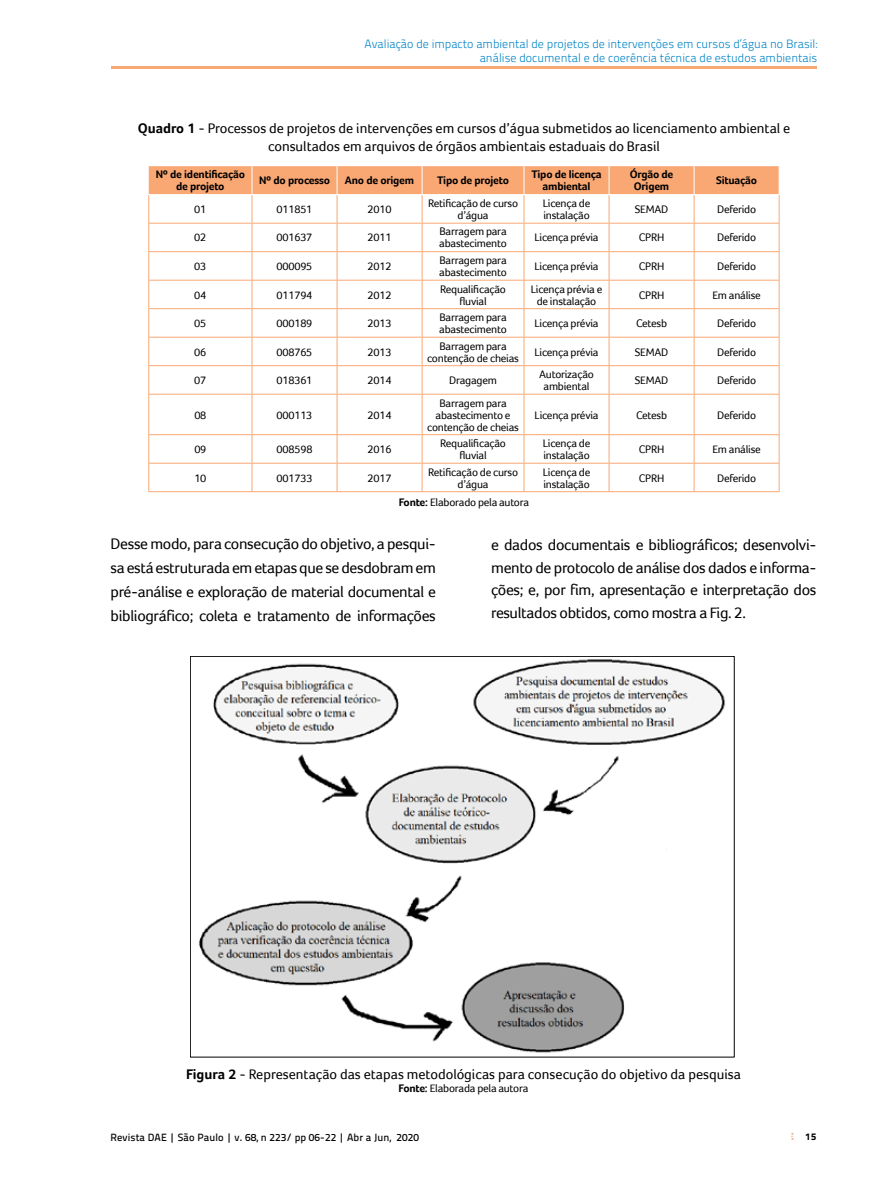
<style>
.page{position:relative;width:893px;height:1191px;background:#fff}
.page>*{position:absolute;margin:0;border:0;box-sizing:border-box;transform-origin:0 0}
.t1{font:15.75px/23.9px "Foco";letter-spacing:-.02em;color:#000;text-align:justify}
.t2{font:14.25px/17.1px "Foco";color:#000;text-align:center}
.t3{font:300 12px/14.4px "Titillium Text 22 L";color:#0083c6;text-align:right}
.t4{font:11.25px/12px "Foco";letter-spacing:-.02em;color:#000;text-align:center}
.t5{font:700 11.25px/12px "Foco";letter-spacing:-.02em;color:#000;text-align:center}
.t6{font:500 10.5px "Titillium Text 22 L";letter-spacing:.01em;color:#000}
.t7{font:800 9.75px "Titillium Text 22 L";color:#000}
.s1{font-weight:700}
</style>
<div class="page">
<svg style="left:791px;top:1133px;width:2px;height:6px"></svg>
<svg style="left:149px;top:395px;width:630px;height:96px"></svg>
<hr style="left:148px;top:394px;width:1px;height:40px;background:#f9a773">
<hr style="left:252px;top:394px;width:1px;height:40px;background:#f9a773">
<hr style="left:337px;top:394px;width:1px;height:40px;background:#f9a773">
<hr style="left:422px;top:394px;width:1px;height:40px;background:#f9a773">
<hr style="left:524px;top:394px;width:1px;height:40px;background:#f9a773">
<hr style="left:609px;top:394px;width:1px;height:40px;background:#f9a773">
<hr style="left:694px;top:394px;width:1px;height:40px;background:#f9a773">
<hr style="left:779px;top:394px;width:1px;height:40px;background:#f9a773">
<svg style="left:148px;top:435px;width:1px;height:56px"></svg>
<svg style="left:252px;top:435px;width:1px;height:56px"></svg>
<svg style="left:337px;top:435px;width:1px;height:56px"></svg>
<svg style="left:422px;top:435px;width:1px;height:56px"></svg>
<svg style="left:524px;top:435px;width:1px;height:56px"></svg>
<svg style="left:609px;top:435px;width:1px;height:56px"></svg>
<svg style="left:694px;top:435px;width:1px;height:56px"></svg>
<svg style="left:779px;top:435px;width:1px;height:56px"></svg>
<hr style="left:148px;top:394px;width:104px;height:1px;background:#f9a773">
<hr style="left:252px;top:394px;width:85px;height:1px;background:#f9a773">
<hr style="left:337px;top:394px;width:85px;height:1px;background:#f9a773">
<hr style="left:422px;top:394px;width:102px;height:1px;background:#f9a773">
<hr style="left:524px;top:394px;width:85px;height:1px;background:#f9a773">
<hr style="left:609px;top:394px;width:85px;height:1px;background:#f9a773">
<hr style="left:694px;top:394px;width:85px;height:1px;background:#f9a773">
<hr style="left:148px;top:434px;width:104px;height:1px;background:#f9a773">
<hr style="left:252px;top:434px;width:85px;height:1px;background:#f9a773">
<hr style="left:337px;top:434px;width:85px;height:1px;background:#f9a773">
<hr style="left:422px;top:434px;width:102px;height:1px;background:#f9a773">
<hr style="left:524px;top:434px;width:85px;height:1px;background:#f9a773">
<hr style="left:609px;top:434px;width:85px;height:1px;background:#f9a773">
<hr style="left:694px;top:434px;width:85px;height:1px;background:#f9a773">
<hr style="left:148px;top:463px;width:104px;height:1px;background:#f9a773">
<hr style="left:252px;top:463px;width:85px;height:1px;background:#f9a773">
<hr style="left:337px;top:463px;width:85px;height:1px;background:#f9a773">
<hr style="left:422px;top:463px;width:102px;height:1px;background:#f9a773">
<hr style="left:524px;top:463px;width:85px;height:1px;background:#f9a773">
<hr style="left:609px;top:463px;width:85px;height:1px;background:#f9a773">
<hr style="left:694px;top:463px;width:85px;height:1px;background:#f9a773">
<hr style="left:148px;top:491px;width:104px;height:1px;background:#f9a773">
<hr style="left:252px;top:491px;width:85px;height:1px;background:#f9a773">
<hr style="left:337px;top:491px;width:85px;height:1px;background:#f9a773">
<hr style="left:422px;top:491px;width:102px;height:1px;background:#f9a773">
<hr style="left:524px;top:491px;width:85px;height:1px;background:#f9a773">
<hr style="left:609px;top:491px;width:85px;height:1px;background:#f9a773">
<hr style="left:694px;top:491px;width:85px;height:1px;background:#f9a773">
<svg style="left:148px;top:166px;width:632px;height:228px"></svg>
<hr style="left:148px;top:194px;width:104px;height:1px;background:#fff">
<hr style="left:252px;top:194px;width:85px;height:1px;background:#fff">
<hr style="left:337px;top:194px;width:85px;height:1px;background:#fff">
<hr style="left:422px;top:194px;width:102px;height:1px;background:#fff">
<hr style="left:524px;top:194px;width:85px;height:1px;background:#fff">
<hr style="left:609px;top:194px;width:85px;height:1px;background:#fff">
<hr style="left:694px;top:194px;width:85px;height:1px;background:#fff">
<img style="left:198px;top:659px;width:527px;height:394px">
<hr style="left:111px;top:66px;width:705px;height:3px;background:#f9a773">
<p class="t3" style="left:365px;top:36px;width:454px">Avaliação de impacto ambiental de projetos de intervenções em cursos d’água no Brasil: análise documental e de coerência técnica de estudos ambientais</p>
<p class="t2" style="left:138px;top:120px;width:654px"><span class="s1">Quadro 1</span> - Processos de projetos de intervenções em cursos d’água submetidos ao licenciamento ambiental e consultados em arquivos de órgãos ambientais estaduais do Brasil</p>
<p class="t5" style="left:156px;top:168px;width:91px">Nº de identificação de projeto</p>
<p class="t5" style="left:259px;top:174px;width:73px">Nº do processo</p>
<p class="t5" style="left:345px;top:174px;width:71px">Ano de origem</p>
<p class="t5" style="left:437px;top:174px;width:73px">Tipo de projeto</p>
<p class="t5" style="left:531px;top:168px;width:72px">Tipo de licença ambiental</p>
<p class="t5" style="left:630px;top:168px;width:45px">Órgão de<br>Origem</p>
<p class="t5" style="left:716px;top:174px;width:42px">Situação</p>
<p class="t4" style="left:194px;top:203px;width:14px">01</p>
<p class="t4" style="left:277px;top:203px;width:37px">011851</p>
<p class="t4" style="left:368px;top:203px;width:26px">2010</p>
<p class="t4" style="left:428px;top:197px;width:92px">Retificação de curso d’água</p>
<p class="t4" style="left:543px;top:197px;width:49px;text-align:left">Licença de instalação</p>
<p class="t4" style="left:635px;top:203px;width:35px">SEMAD</p>
<p class="t4" style="left:717px;top:203px;width:41px">Deferido</p>
<p class="t4" style="left:194px;top:232px;width:14px">02</p>
<p class="t4" style="left:277px;top:232px;width:37px">001637</p>
<p class="t4" style="left:368px;top:232px;width:26px">2011</p>
<p class="t4" style="left:439px;top:226px;width:69px;text-align:left">Barragem para abastecimento</p>
<p class="t4" style="left:534px;top:232px;width:66px">Licença prévia</p>
<p class="t4" style="left:639px;top:232px;width:27px">CPRH</p>
<p class="t4" style="left:717px;top:232px;width:41px">Deferido</p>
<p class="t4" style="left:194px;top:260px;width:14px">03</p>
<p class="t4" style="left:277px;top:260px;width:37px">000095</p>
<p class="t4" style="left:368px;top:260px;width:26px">2012</p>
<p class="t4" style="left:439px;top:254px;width:69px;text-align:left">Barragem para abastecimento</p>
<p class="t4" style="left:534px;top:260px;width:66px">Licença prévia</p>
<p class="t4" style="left:639px;top:260px;width:27px">CPRH</p>
<p class="t4" style="left:717px;top:260px;width:41px">Deferido</p>
<p class="t4" style="left:194px;top:289px;width:14px">04</p>
<p class="t4" style="left:277px;top:289px;width:37px">011794</p>
<p class="t4" style="left:368px;top:289px;width:26px">2012</p>
<p class="t4" style="left:440px;top:283px;width:67px">Requalificação fluvial</p>
<p class="t4" style="left:531px;top:283px;width:73px">Licença prévia e de instalação</p>
<p class="t4" style="left:639px;top:289px;width:27px">CPRH</p>
<p class="t4" style="left:712px;top:289px;width:50px">Em análise</p>
<p class="t4" style="left:194px;top:317px;width:14px">05</p>
<p class="t4" style="left:277px;top:317px;width:37px">000189</p>
<p class="t4" style="left:368px;top:317px;width:26px">2013</p>
<p class="t4" style="left:439px;top:311px;width:69px;text-align:left">Barragem para abastecimento</p>
<p class="t4" style="left:534px;top:317px;width:66px">Licença prévia</p>
<p class="t4" style="left:636px;top:317px;width:33px">Cetesb</p>
<p class="t4" style="left:717px;top:317px;width:41px">Deferido</p>
<p class="t4" style="left:194px;top:346px;width:14px">06</p>
<p class="t4" style="left:277px;top:346px;width:37px">008765</p>
<p class="t4" style="left:368px;top:346px;width:26px">2013</p>
<p class="t4" style="left:427px;top:340px;width:93px">Barragem para contenção de cheias</p>
<p class="t4" style="left:534px;top:346px;width:66px">Licença prévia</p>
<p class="t4" style="left:635px;top:346px;width:35px">SEMAD</p>
<p class="t4" style="left:717px;top:346px;width:41px">Deferido</p>
<p class="t4" style="left:194px;top:374px;width:14px">07</p>
<p class="t4" style="left:277px;top:374px;width:37px">018361</p>
<p class="t4" style="left:368px;top:374px;width:26px">2014</p>
<p class="t4" style="left:449px;top:374px;width:49px">Dragagem</p>
<p class="t4" style="left:539px;top:368px;width:56px">Autorização ambiental</p>
<p class="t4" style="left:635px;top:374px;width:35px">SEMAD</p>
<p class="t4" style="left:717px;top:374px;width:41px">Deferido</p>
<p class="t4" style="left:194px;top:409px;width:14px">08</p>
<p class="t4" style="left:277px;top:409px;width:37px">000113</p>
<p class="t4" style="left:368px;top:409px;width:26px">2014</p>
<p class="t4" style="left:427px;top:397px;width:93px">Barragem para abastecimento e contenção de cheias</p>
<p class="t4" style="left:534px;top:409px;width:66px">Licença prévia</p>
<p class="t4" style="left:636px;top:409px;width:33px">Cetesb</p>
<p class="t4" style="left:717px;top:409px;width:41px">Deferido</p>
<p class="t4" style="left:194px;top:443px;width:14px">09</p>
<p class="t4" style="left:277px;top:443px;width:37px">008598</p>
<p class="t4" style="left:368px;top:443px;width:26px">2016</p>
<p class="t4" style="left:440px;top:437px;width:67px">Requalificação fluvial</p>
<p class="t4" style="left:543px;top:437px;width:49px;text-align:left">Licença de instalação</p>
<p class="t4" style="left:639px;top:443px;width:27px">CPRH</p>
<p class="t4" style="left:712px;top:443px;width:50px">Em análise</p>
<p class="t4" style="left:194px;top:472px;width:14px">10</p>
<p class="t4" style="left:277px;top:472px;width:37px">001733</p>
<p class="t4" style="left:368px;top:472px;width:26px">2017</p>
<p class="t4" style="left:428px;top:466px;width:92px">Retificação de curso d’água</p>
<p class="t4" style="left:543px;top:466px;width:49px;text-align:left">Licença de instalação</p>
<p class="t4" style="left:639px;top:472px;width:27px">CPRH</p>
<p class="t4" style="left:717px;top:472px;width:41px">Deferido</p>
<p class="t4" style="left:399px;top:496px;width:132px"><span class="s1">Fonte:</span> Elaborado pela autora</p>
<h1 class="t1" style="left:111px;top:532px;width:327px">Desse modo, para consecução do objetivo, a pesqui&shy;sa está estruturada em etapas que se desdobram em pré-análise e exploração de material documental e bibliográfico; coleta e tratamento de informações</h1>
<h1 class="t1" style="left:491px;top:533px;width:327px;line-height:22.5px">e dados documentais e bibliográficos; desenvolvi&shy;mento de protocolo de análise dos dados e informa&shy;ções; e, por fim, apresentação e interpretação dos resultados obtidos, como mostra a Fig. 2.</h1>
<p class="t2" style="left:186px;top:1065px;width:556px"><span class="s1">Figura 2</span> - Representação das etapas metodológicas para consecução do objetivo da pesquisa</p>
<p class="t4" style="left:399px;top:1082px;width:131px"><span class="s1">Fonte:</span> Elaborada pela autora</p>
<p class="t6" style="left:111px;top:1129px;width:310px">Revista DAE | São Paulo | v. 68, n 223/ pp 06-22 | Abr a Jun, 2020</p>
<p class="t7" style="left:805px;top:1129px;width:13px">15</p>
</div>
